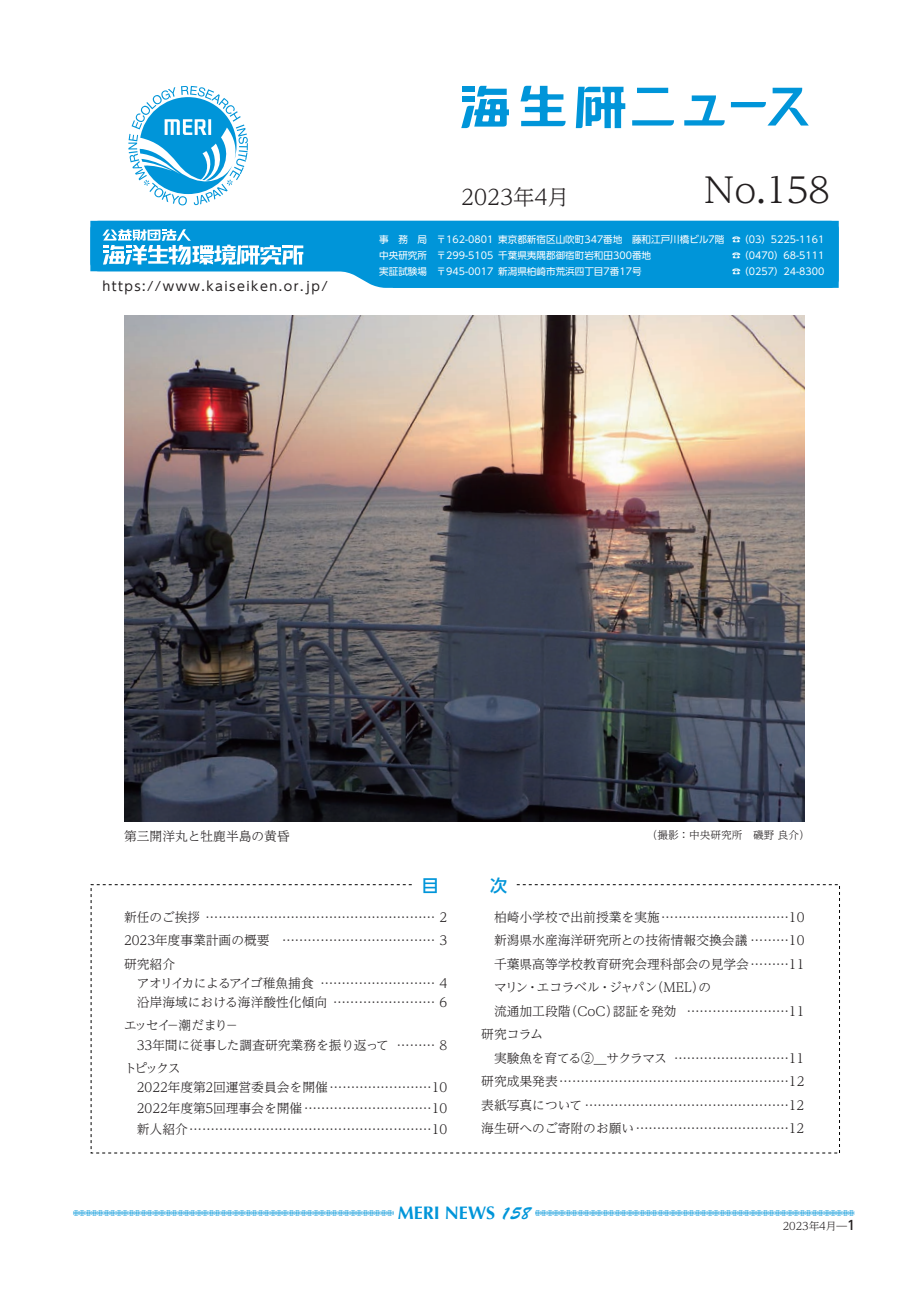
<style>
.page{position:relative;width:920px;height:1290px;background:#fff}
.page>*{position:absolute;margin:0;border:0;box-sizing:border-box;transform-origin:0 0}
.t1{font:300 35.1px "UD Reimin Pr 6 N";color:#231f20}
.t2{font:300 21.3px "UD Reimin Pr 6 N";color:#231f20}
.t3{font:700 18px "Optima";color:#0095d9}
.t4{font:300 12.75px/19.2px "UD Reimin Pr 6 N";color:#231f20}
.t5{font:12.75px "UD Shin Go Pr 6 N";letter-spacing:.115em;color:#231f20}
.t6{font:300 12.75px "UD Reimin Pr 6 N";letter-spacing:-.04em;color:#231f20}
.t7{font:10.65px "Kazarikei Atype";color:#0095d9}
.t8{font:300 10.65px "UD Reimin Pr 6 N";color:#231f20}
.t9{font:9.6px/15.9px "UD Shin Go Pr 6 N";color:#fff}
.s1{font-family:"Kigou Atype"}
.s2{font-family:"Brush Script";font-weight:400}
.s3{font-family:"UD Shin Go Pr 6 N";font-weight:500;font-size:12.75px}
</style>
<div class="page">
<svg style="left:128px;top:86px;width:120px;height:120px"></svg>
<svg style="left:461px;top:86px;width:48px;height:42px"></svg>
<svg style="left:520px;top:86px;width:46px;height:40px"></svg>
<svg style="left:576px;top:87px;width:49px;height:41px"></svg>
<svg style="left:632px;top:120px;width:42px;height:6px"></svg>
<svg style="left:637px;top:88px;width:31px;height:5px"></svg>
<svg style="left:684px;top:95px;width:41px;height:31px"></svg>
<svg style="left:731px;top:88px;width:78px;height:38px"></svg>
<svg style="left:90px;top:221px;width:748px;height:67px;fill:#0095d9"></svg>
<svg style="left:102px;top:229px;width:201px;height:36px"></svg>
<img style="left:124px;top:315px;width:680px;height:506px">
<h2 class="t2" style="left:461px;top:180px;width:109px">2023年4月</h2>
<h1 class="t1" style="left:704px;top:161px;width:127px">No.158</h1>
<p class="t9" style="left:379px;top:232px;width:447px">事　務　局　〒162-0801 東京都新宿区山吹町347番地　藤和江戸川橋ビル7階 <span class="s1">q</span>（03）5225-1161中央研究所　〒299-5105 千葉県夷隅郡御宿町岩和田300番地</p>
<p class="t9" style="left:732px;top:248px;width:94px"><span class="s1">q</span>（0470）68-5111</p>
<p class="t5" style="left:102px;top:275px;width:227px">https://www.kaiseiken.or.jp/</p>
<p class="t9" style="left:379px;top:263px;width:264px">実証試験場　〒945-0017 新潟県柏崎市荒浜四丁目7番17号</p>
<p class="t9" style="left:732px;top:263px;width:94px"><span class="s1">q</span>（0257）24-8300</p>
<p class="t4" style="left:124px;top:826px;width:167px">第三開洋丸と牡鹿半島の黄昏</p>
<p class="t8" style="left:647px;top:827px;width:164px">（撮影：中央研究所　磯野 良介）</p>
<p class="t4" style="left:124px;top:905px;width:325px;line-height:23.4px;text-align:justify">新任のご挨拶 ……………………………………………… 2<br>2023年度事業計画の概要 ……………………………… 3研究紹介</p>
<p class="t4" style="left:137px;top:973px;width:312px">アオリイカによるアイゴ稚魚捕食 ……………………… 4沿岸海域における海洋酸性化傾向 …………………… 6</p>
<p class="t4" style="left:137px;top:1015px;width:312px;text-indent:-13px">エッセイ－潮だまり－<br>33年間に従事した調査研究業務を振り返って ……… 8</p>
<p class="t4" style="left:137px;top:1058px;width:312px;text-indent:-13px">トピックス<br>2022年度第2回運営委員会を開催……………………10</p>
<p class="t4" style="left:137px;top:1097px;width:312px;line-height:20.7px">2022年度第5回理事会を開催…………………………10新人紹介…………………………………………………10</p>
<p class="t4" style="left:494px;top:907px;width:312px">柏崎小学校で出前授業を実施…………………………10</p>
<p class="t4" style="left:494px;top:930px;width:312px">新潟県水産海洋研究所との技術情報交換会議 ………10</p>
<p class="t4" style="left:494px;top:954px;width:312px">千葉県高等学校教育研究会理科部会の見学会………11</p>
<p class="t6" style="left:494px;top:977px;width:219px">マリン・エコラベル・ジャパン（MEL）の</p>
<p class="t4" style="left:494px;top:1001px;width:312px">流通加工段階（CoC）認証を発効 ……………………11</p>
<p class="t4" style="left:481px;top:1024px;width:63px">研究コラム</p>
<p class="t4" style="left:494px;top:1048px;width:312px">実験魚を育てる②＿サクラマス ………………………11</p>
<p class="t4" style="left:481px;top:1071px;width:325px">研究成果発表………………………………………………12</p>
<p class="t4" style="left:481px;top:1095px;width:325px">表紙写真について …………………………………………12</p>
<p class="t4" style="left:481px;top:1118px;width:325px">海生研へのご寄附のお願い………………………………12</p>
<h3 class="t3" style="left:398px;top:1202px;width:135px">MERI NEWS <span class="s2">158</span></h3>
<p class="t7" style="left:73px;top:1207px;width:783px">,,,,,,,,,,,,,,,,,,,,,,,,,,,,,,,,,,,,,,,,,,,,,,,,,,,,,,,,,,,,,,,,,,,,,,,,,,,,,,,,,,,,,,,,,,,,,,,,,,,,,,,,,,,,,,,,,,,,,,,,,,,,,,,</p>
<p class="t8" style="left:783px;top:1217px;width:74px">2023年4月—<span class="s3">1</span></p>
</div>
